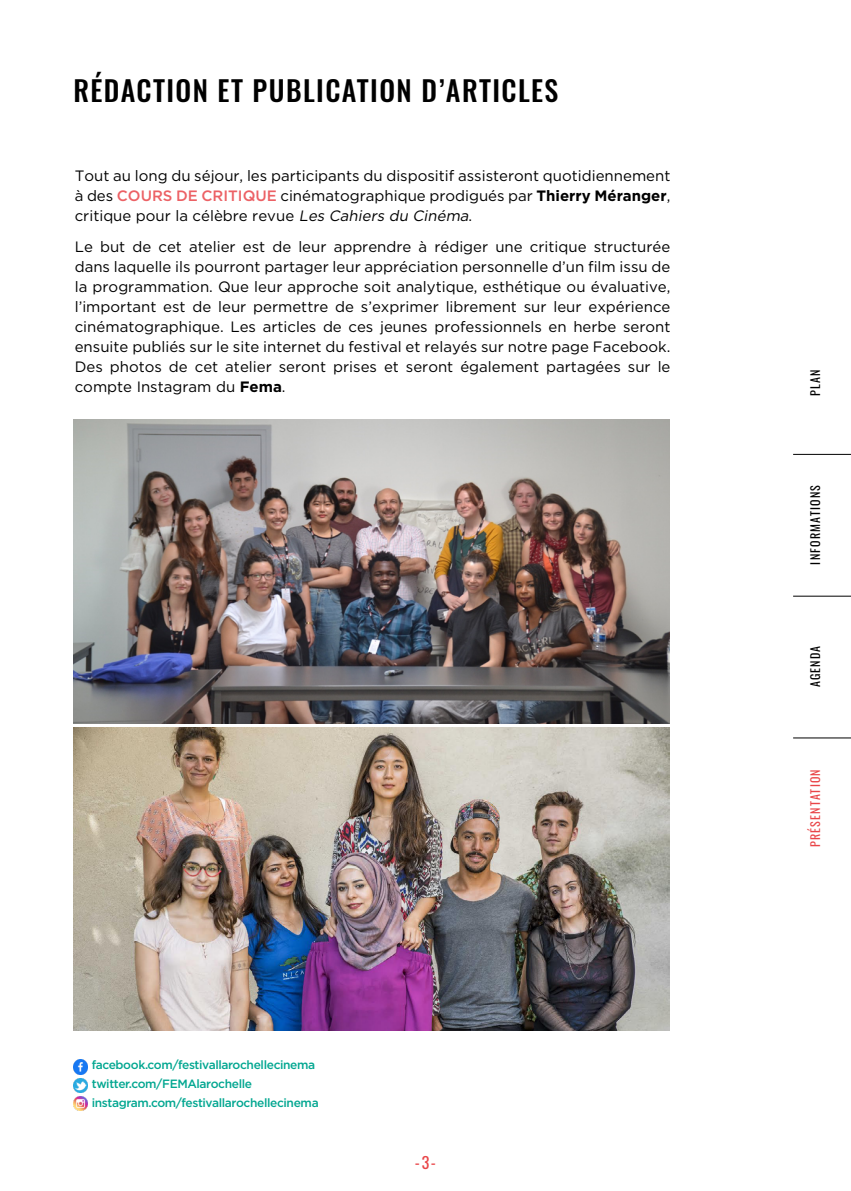
<style>
.page{position:relative;width:851px;height:1191px;background:#fff}
.page>*{position:absolute;margin:0;border:0;box-sizing:border-box;transform-origin:0 0}
.t1{font:500 28px "Oswald";letter-spacing:.05em;color:#000}
.t2{font:16px "Oswald";color:#e94548}
.t3{font:15px/20px "Gotham";color:#000;text-align:justify}
.t4{font:500 12px/19px "Gotham";letter-spacing:-.03em;color:#03a791}
.t5{font:12px "Oswald";letter-spacing:.1em;color:#000}
.t6{font:12px "Oswald";letter-spacing:.1em;color:#e94548}
.s1{font-weight:500;color:#ec6165}
.s2{font-weight:700}
.s3{font-style:italic}
</style>
<div class="page">
<hr style="left:793px;top:595px;width:57px;height:1px;background:#000">
<hr style="left:793px;top:737px;width:57px;height:1px;background:#000">
<hr style="left:793px;top:454px;width:57px;height:1px;background:#000">
<img style="left:74px;top:420px;width:595px;height:303px">
<img style="left:73px;top:1096px;width:15px;height:14px">
<img style="left:73px;top:1059px;width:15px;height:15px">
<img style="left:73px;top:1078px;width:15px;height:14px">
<img style="left:73px;top:727px;width:596px;height:303px">
<h1 class="t1" style="left:73px;top:76px;width:486px">RÉDACTION ET PUBLICATION D’ARTICLES</h1>
<p class="t3" style="left:75px;top:165px;width:597px">Tout au long du séjour, les participants du dispositif assisteront quotidiennement à des <span class="s1">COURS DE CRITIQUE</span> cinématographique prodigués par <span class="s2">Thierry Méranger</span>, critique pour la célèbre revue <span class="s3">Les Cahiers du Cinéma</span>.</p>
<p class="t3" style="left:75px;top:237px;width:597px">Le but de cet atelier est de leur apprendre à rédiger une critique structurée dans laquelle ils pourront partager leur appréciation personnelle d’un film issu de la programmation. Que leur approche soit analytique, esthétique ou évaluative, l’important est de leur permettre de s’exprimer librement sur leur expérience cinématographique. Les articles de ces jeunes professionnels en herbe seront ensuite publiés sur le site internet du festival et relayés sur notre page Facebook.<br>Des photos de cet atelier seront prises et seront également partagées sur le compte Instagram du <span class="s2">Fema</span>.</p>
<p class="t4" style="left:92px;top:1055px;width:228px">facebook.com/festivallarochellecinema twitter.com/FEMAlarochelle instagram.com/festivallarochellecinema</p>
<p class="t2" style="left:415px;top:1148px;width:23px">-3-</p>
<p class="t5" style="left:804px;top:396px;width:28px;rotate:-90deg">PLAN</p>
<p class="t5" style="left:804px;top:564px;width:81px;rotate:-90deg">INFORMATIONS</p>
<p class="t5" style="left:804px;top:687px;width:43px;rotate:-90deg">AGENDA</p>
<p class="t6" style="left:804px;top:847px;width:80px;rotate:-90deg">PRÉSENTATION</p>
</div>
